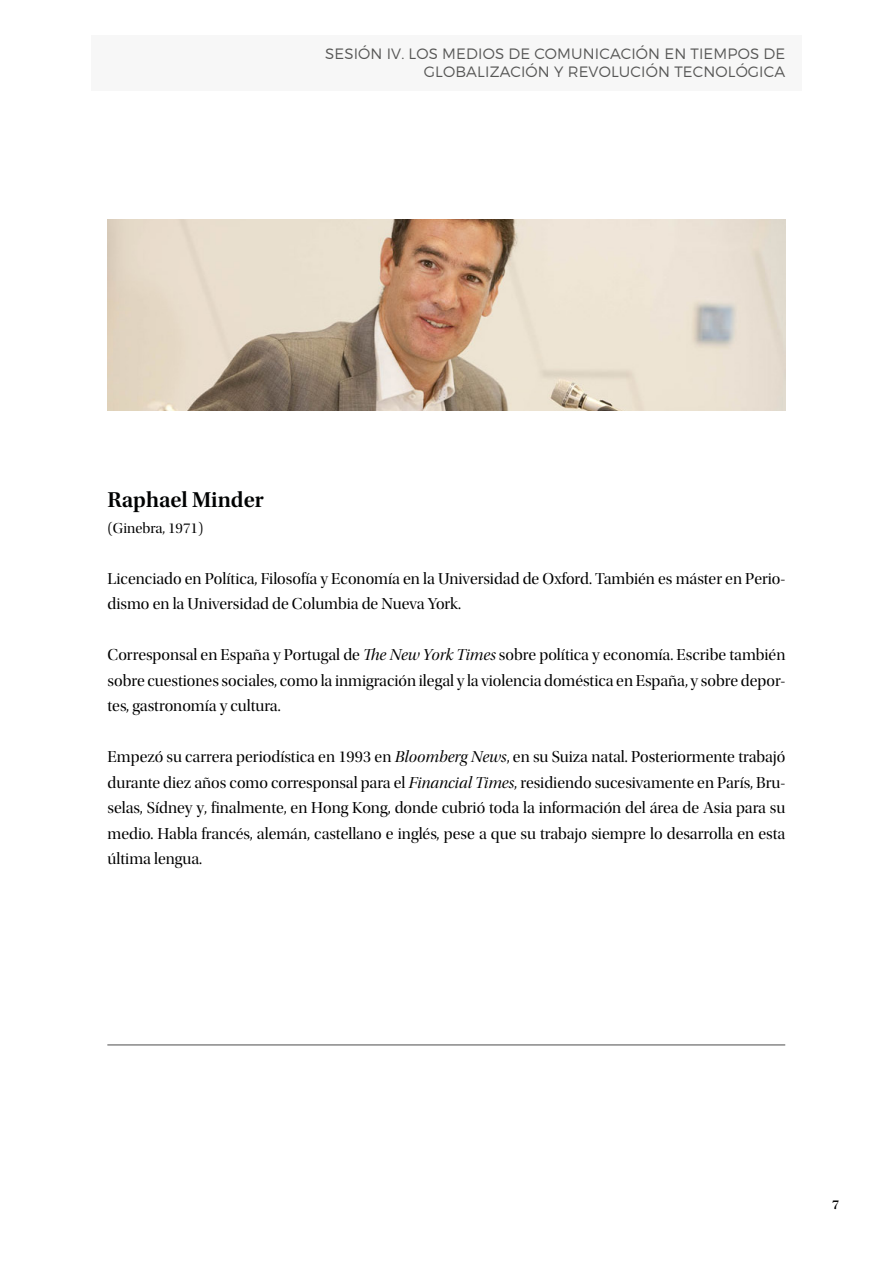
<style>
.page{position:relative;width:893px;height:1263px;background:#fff}
.page>*{position:absolute;margin:0;border:0;box-sizing:border-box;transform-origin:0 0}
.t1{font:22.5px "Utopia Std Semibold Subh";color:#010202}
.t2{font:16.5px/25.5px "Utopia Std Disp";color:#000;text-align:justify}
.t3{font:300 15px/18px "Montserrat";letter-spacing:.01em;color:#575756;text-align:right}
.t4{font:15px "Utopia Std Disp";color:#000}
.t5{font:13.5px "Utopia Std Semibold Subh";color:#000}
.s1{font-family:"Utopia Std Disp It"}
</style>
<div class="page">
<img style="left:108px;top:219px;width:677px;height:192px">
<hr style="left:107px;top:1044px;width:678px;height:2px;background:#878787">
<div style="left:91px;top:35px;width:710px;height:55px;background:#f7f7f7"></div>
<p class="t3" style="left:325px;top:44px;width:462px">SESIÓN IV. LOS MEDIOS DE COMUNICACIÓN EN TIEMPOS DE<br>GLOBALIZACIÓN Y REVOLUCIÓN TECNOLÓGICA</p>
<h1 class="t1" style="left:108px;top:488px;width:158px">Raphael Minder</h1>
<p class="t4" style="left:108px;top:520px;width:97px">(Ginebra, 1971)</p>
<p class="t2" style="left:108px;top:566px;width:679px">Licenciado en Política, Filosofía y Economía en la Universidad de Oxford. También es máster en Perio&shy;dismo en la Universidad de Columbia de Nueva York.</p>
<p class="t2" style="left:108px;top:643px;width:679px">Corresponsal en España y Portugal de <span class="s1">The New York Times</span> sobre política y economía. Escribe también sobre cuestiones sociales, como la inmigración ilegal y la violencia doméstica en España, y sobre depor&shy;tes, gastronomía y cultura.</p>
<p class="t2" style="left:108px;top:745px;width:679px">Empezó su carrera periodística en 1993 en <span class="s1">Bloomberg News</span>, en su Suiza natal. Posteriormente trabajó durante diez años como corresponsal para el <span class="s1">Financial Times</span>, residiendo sucesivamente en París, Bru&shy;selas, Sídney y, finalmente, en Hong Kong, donde cubrió toda la información del área de Asia para su medio. Habla francés, alemán, castellano e inglés, pese a que su trabajo siempre lo desarrolla en esta última lengua.</p>
<p class="t5" style="left:832px;top:1197px;width:8px">7</p>
</div>
